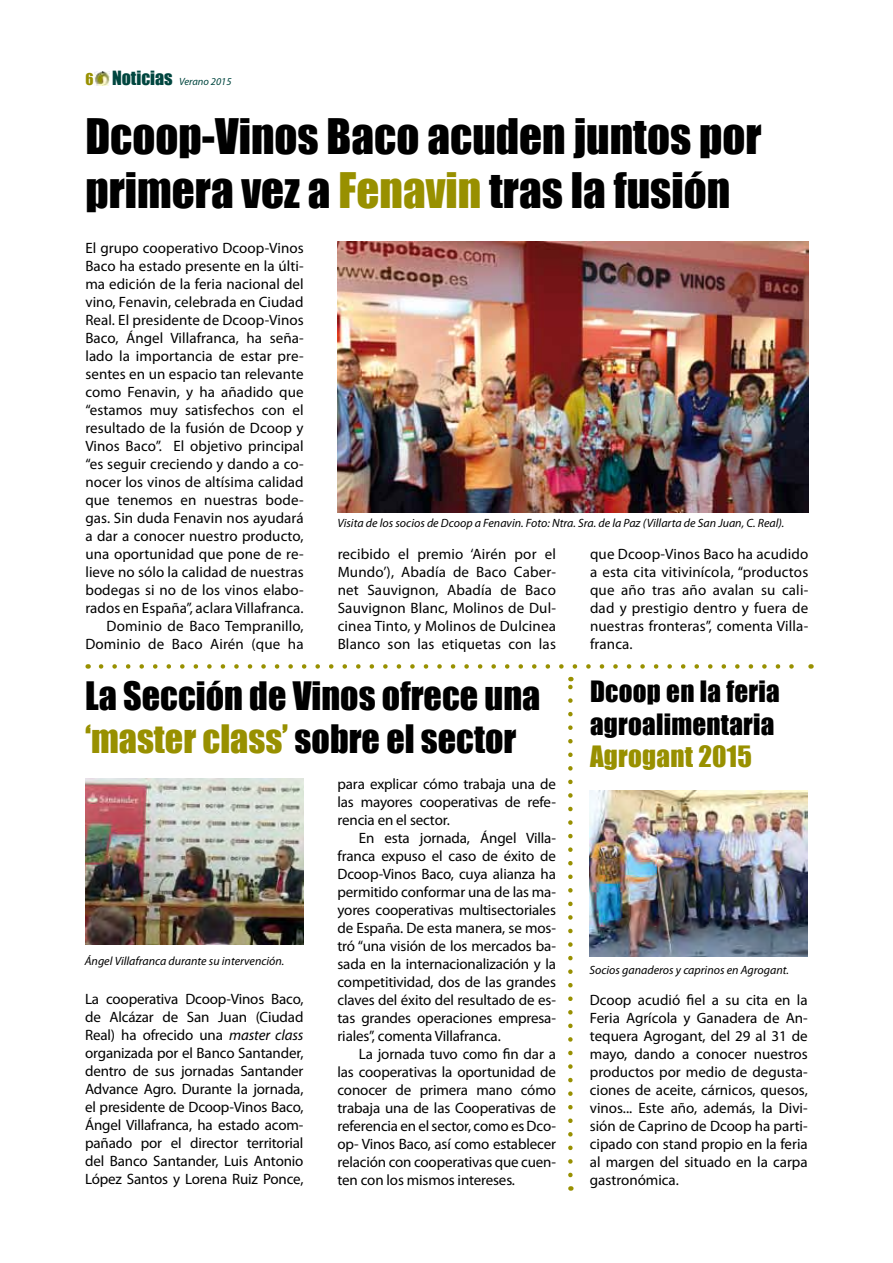
<style>
.page{position:relative;width:893px;height:1263px;background:#fff}
.page>*{position:absolute;margin:0;border:0;box-sizing:border-box;transform-origin:0 0}
.t1{font:45px/54px "Impact";color:#000}
.t2{font:36px/43.2px "Impact";color:#000}
.t3{font:27px/32.4px "Impact";letter-spacing:.01em;color:#000}
.t4{font:27px "Impact";letter-spacing:.01em;color:#989000}
.t5{font:15px/18px "Myriad Pro";letter-spacing:.005em;color:#000;text-align:justify}
.t6{font:italic 12px "Myriad Pro";color:#000}
.t7{font:italic 10.5px "Myriad Pro";color:#00463f}
.s1{font-family:"Impact";font-style:normal;font-size:15px;color:#989000}
.s2{font-family:"Impact";font-style:normal;font-size:18px}
.s3{color:#989000}
.s4{font-style:italic}
</style>
<div class="page">
<img style="left:95px;top:71px;width:15px;height:15px">
<svg style="left:568px;top:677px;width:5px;height:498px"></svg>
<img style="left:338px;top:242px;width:470px;height:270px">
<svg style="left:101px;top:664px;width:693px;height:5px"></svg>
<img style="left:590px;top:790px;width:218px;height:166px">
<img style="left:85px;top:779px;width:218px;height:165px">
<p class="t7" style="left:85px;top:75px;width:148px"><span class="s1">6</span> <span class="s2">Noticias</span> Verano 2015</p>
<h1 class="t1" style="left:85px;top:108px;width:678px">Dcoop-Vinos Baco acuden juntos por primera vez a <span class="s3">Fenavin</span> tras la fusión</h1>
<p class="t5" style="left:85px;top:239px;width:220px;text-align:right">El grupo cooperativo Dcoop-Vinos Baco ha estado presente en la últi&shy;ma edición de la feria nacional del vino, Fenavin, celebrada en Ciudad Real. El presidente de Dcoop-Vinos Baco, Ángel Villafranca, ha seña&shy;lado la importancia de estar pre&shy;sentes en un espacio tan relevante como Fenavin, y ha añadido que “estamos muy satisfechos con el resultado de la fusión de Dcoop y Vinos Baco”. El objetivo principal “es seguir creciendo y dando a co&shy;nocer los vinos de altísima calidad que tenemos en nuestras bode&shy;gas. Sin duda Fenavin nos ayudará a dar a conocer nuestro producto, una oportunidad que pone de re&shy;lieve no sólo la calidad de nuestras bodegas si no de los vinos elabo&shy;rados en España”, aclara Villafranca.<br>Dominio de Baco Tempranillo, Dominio de Baco Airén (que ha</p>
<p class="t6" style="left:337px;top:515px;width:449px">Visita de los socios de Dcoop a Fenavin. Foto: Ntra. Sra. de la Paz (Villarta de San Juan, C. Real).</p>
<p class="t5" style="left:338px;top:545px;width:220px">recibido el premio ‘Airén por el Mundo’), Abadía de Baco Caber&shy;net Sauvignon, Abadía de Baco Sauvignon Blanc, Molinos de Dul&shy;cinea Tinto, y Molinos de Dulcinea Blanco son las etiquetas con las</p>
<p class="t5" style="left:590px;top:545px;width:220px">que Dcoop-Vinos Baco ha acudido a esta cita vitivinícola, “productos que año tras año avalan su cali&shy;dad y prestigio dentro y fuera de nuestras fronteras”, comenta Villa&shy;franca.</p>
<h2 class="t2" style="left:85px;top:673px;width:457px">La Sección de Vinos ofrece una <span class="s3">‘master class’</span> sobre el sector</h2>
<p class="t6" style="left:85px;top:953px;width:201px">Ángel Villafranca durante su intervención.</p>
<p class="t5" style="left:85px;top:990px;width:220px">La cooperativa Dcoop-Vinos Baco, de Alcázar de San Juan (Ciudad Real) ha ofrecido una <span class="s4">master class </span>organizada por el Banco Santander, dentro de sus jornadas Santander Advance Agro. Durante la jornada, el presidente de Dcoop-Vinos Baco, Ángel Villafranca, ha estado acom&shy;pañado por el director territorial del Banco Santander, Luis Antonio López Santos y Lorena Ruiz Ponce,</p>
<p class="t5" style="left:337px;top:775px;width:220px">para explicar cómo trabaja una de las mayores cooperativas de refe&shy;rencia en el sector.</p>
<p class="t5" style="left:337px;top:829px;width:220px;text-indent:21px">En esta jornada, Ángel Villa&shy;franca expuso el caso de éxito de Dcoop-Vinos Baco, cuya alianza ha permitido conformar una de las ma&shy;yores cooperativas multisectoriales de España. De esta manera, se mos&shy;tró “una visión de los mercados ba&shy;sada en la internacionalización y la competitividad, dos de las grandes claves del éxito del resultado de es&shy;tas grandes operaciones empresa&shy;riales”, comenta Villafranca.</p>
<p class="t5" style="left:337px;top:1045px;width:220px;text-indent:21px">La jornada tuvo como fin dar a las cooperativas la oportunidad de conocer de primera mano cómo trabaja una de las Cooperativas de referencia en el sector, como es Dco&shy;op- Vinos Baco, así como establecer relación con cooperativas que cuen&shy;ten con los mismos intereses.</p>
<h3 class="t3" style="left:590px;top:675px;width:191px">Dcoop en la feria agroalimentaria</h3>
<h3 class="t4" style="left:590px;top:736px;width:163px">Agrogant 2015</h3>
<p class="t6" style="left:589px;top:963px;width:201px">Socios ganaderos y caprinos en Agrogant.</p>
<p class="t5" style="left:590px;top:991px;width:219px">Dcoop acudió fiel a su cita en la Feria Agrícola y Ganadera de An&shy;tequera Agrogant, del 29 al 31 de mayo, dando a conocer nuestros productos por medio de degusta&shy;ciones de aceite, cárnicos, quesos, vinos... Este año, además, la Divi&shy;sión de Caprino de Dcoop ha parti&shy;cipado con stand propio en la feria al margen del situado en la carpa gastronómica.</p>
</div>
